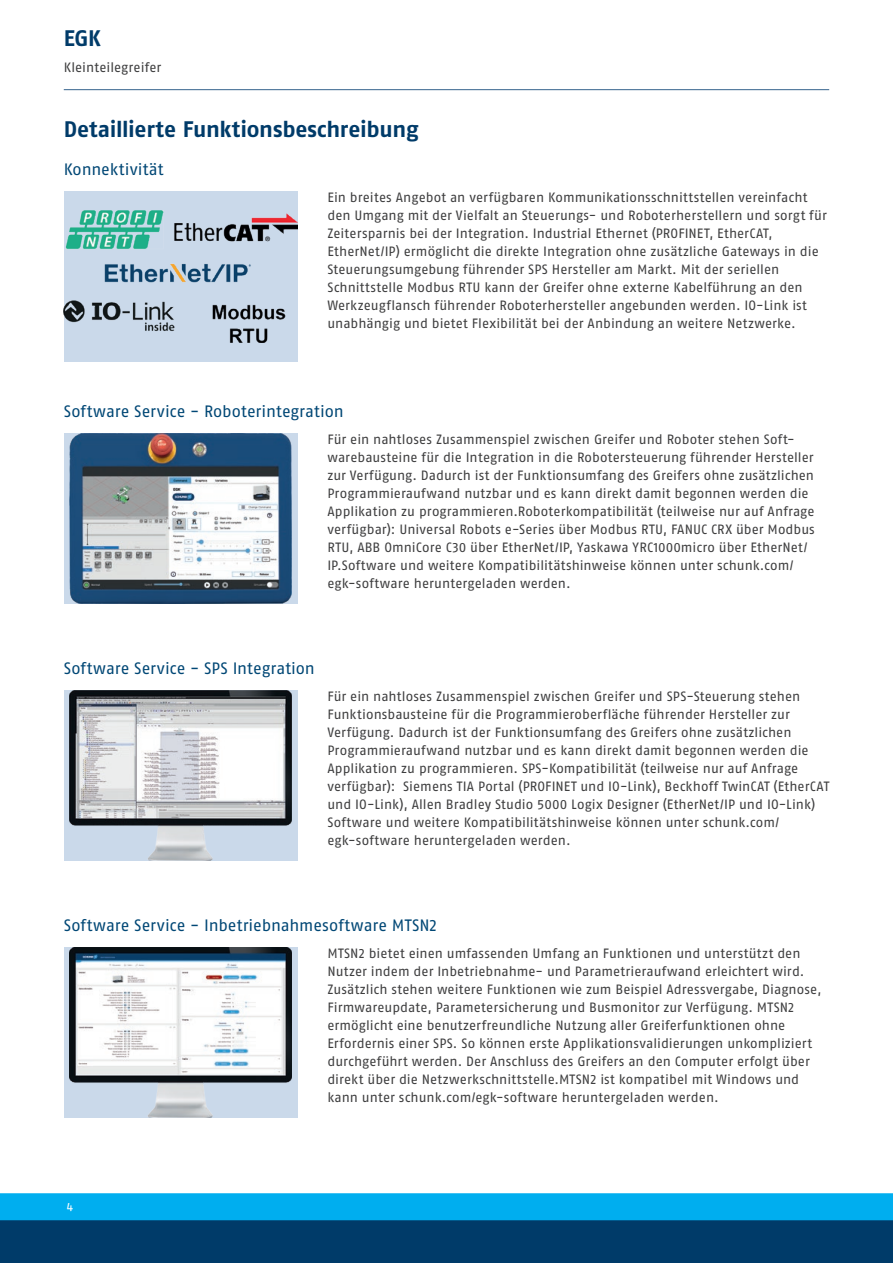
<style>
.page{position:relative;width:893px;height:1263px;background:#fff}
.page>*{position:absolute;margin:0;border:0;box-sizing:border-box;transform-origin:0 0}
.t1{font:700 22.5px "SCHUNK Fago Pro";letter-spacing:-.015em;color:#003b69}
.t2{font:16.5px "SCHUNK Fago Pro";letter-spacing:.005em;color:#004775}
.t3{font:13.5px/18px "SCHUNK Fago Pro";letter-spacing:.005em;color:#3e3e3f}
.t4{font:12px "SCHUNK Fago Pro";color:#fff}
</style>
<div class="page">
<div style="left:0;top:1202px;width:893px;height:61px;background:#003b69"></div>
<div style="left:0;top:1193px;width:893px;height:27px;background:#00aeef"></div>
<hr style="left:64px;top:89px;width:765px;height:1px;background:#35628d">
<div style="left:64px;top:191px;width:234px;height:170px;background:#cad9ea"></div>
<img style="left:64px;top:211px;width:234px;height:131px">
<div style="left:64px;top:434px;width:234px;height:170px;background:#cad9ea"></div>
<img style="left:70px;top:434px;width:222px;height:170px">
<div style="left:64px;top:691px;width:234px;height:170px;background:#cad9ea"></div>
<img style="left:70px;top:691px;width:222px;height:170px">
<div style="left:64px;top:947px;width:234px;height:170px;background:#cad9ea"></div>
<img style="left:70px;top:947px;width:222px;height:170px">
<h1 class="t1" style="left:64px;top:24px;width:39px">EGK</h1>
<p class="t3" style="left:64px;top:59px;width:99px">Kleinteilegreifer</p>
<h1 class="t1" style="left:64px;top:116px;width:356px">Detaillierte Funktionsbeschreibung</h1>
<p class="t2" style="left:64px;top:159px;width:101px">Konnektivität</p>
<p class="t3" style="left:327px;top:188px;width:501px">Ein breites Angebot an verfügbaren Kommunikationsschnittstellen vereinfacht den Umgang mit der Vielfalt an Steuerungs- und Roboterherstellern und sorgt für Zeitersparnis bei der Integration. Industrial Ethernet (PROFINET, EtherCAT, EtherNet/IP) ermöglicht die direkte Integration ohne zusätzliche Gateways in die Steuerungsumgebung führender SPS Hersteller am Markt. Mit der seriellen Schnittstelle Modbus RTU kann der Greifer ohne externe Kabelführung an den Werkzeugflansch führender Roboterhersteller angebunden werden. IO-Link ist unabhängig und bietet Flexibilität bei der Anbindung an weitere Netzwerke.</p>
<p class="t2" style="left:64px;top:401px;width:281px">Software Service - Roboterintegration</p>
<p class="t3" style="left:327px;top:431px;width:489px">Für ein nahtloses Zusammenspiel zwischen Greifer und Roboter stehen Soft&shy;warebausteine für die Integration in die Robotersteuerung führender Hersteller zur Verfügung. Dadurch ist der Funktionsumfang des Greifers ohne zusätzlichen Programmieraufwand nutzbar und es kann direkt damit begonnen werden die Applikation zu programmieren.Roboterkompatibilität (teilweise nur auf Anfrage verfügbar): Universal Robots e-Series über Modbus RTU, FANUC CRX über Modbus RTU, ABB OmniCore C30 über EtherNet/IP, Yaskawa YRC1000micro über EtherNet/ IP.Software und weitere Kompatibilitätshinweise können unter schunk.com/ egk-software heruntergeladen werden.</p>
<p class="t2" style="left:64px;top:658px;width:253px">Software Service - SPS Integration</p>
<p class="t3" style="left:327px;top:688px;width:503px">Für ein nahtloses Zusammenspiel zwischen Greifer und SPS-Steuerung stehen Funktionsbausteine für die Programmieroberfläche führender Hersteller zur Verfügung. Dadurch ist der Funktionsumfang des Greifers ohne zusätzlichen Programmieraufwand nutzbar und es kann direkt damit begonnen werden die Applikation zu programmieren. SPS-Kompatibilität (teilweise nur auf Anfrage verfügbar): Siemens TIA Portal (PROFINET und IO-Link), Beckhoff TwinCAT (EtherCAT und IO-Link), Allen Bradley Studio 5000 Logix Designer (EtherNet/IP und IO-Link)<br>Software und weitere Kompatibilitätshinweise können unter schunk.com/ egk-software heruntergeladen werden.</p>
<p class="t2" style="left:64px;top:915px;width:375px">Software Service - Inbetriebnahmesoftware MTSN2</p>
<p class="t3" style="left:327px;top:944px;width:495px">MTSN2 bietet einen umfassenden Umfang an Funktionen und unterstützt den Nutzer indem der Inbetriebnahme- und Parametrieraufwand erleichtert wird.<br>Zusätzlich stehen weitere Funktionen wie zum Beispiel Adressvergabe, Diagnose, Firmwareupdate, Parametersicherung und Busmonitor zur Verfügung. MTSN2 ermöglicht eine benutzerfreundliche Nutzung aller Greiferfunktionen ohne Erfordernis einer SPS. So können erste Applikationsvalidierungen unkompliziert durchgeführt werden. Der Anschluss des Greifers an den Computer erfolgt über direkt über die Netzwerkschnittstelle.MTSN2 ist kompatibel mit Windows und kann unter schunk.com/egk-software heruntergeladen werden.</p>
<p class="t4" style="left:67px;top:1199px;width:8px">4</p>
</div>
